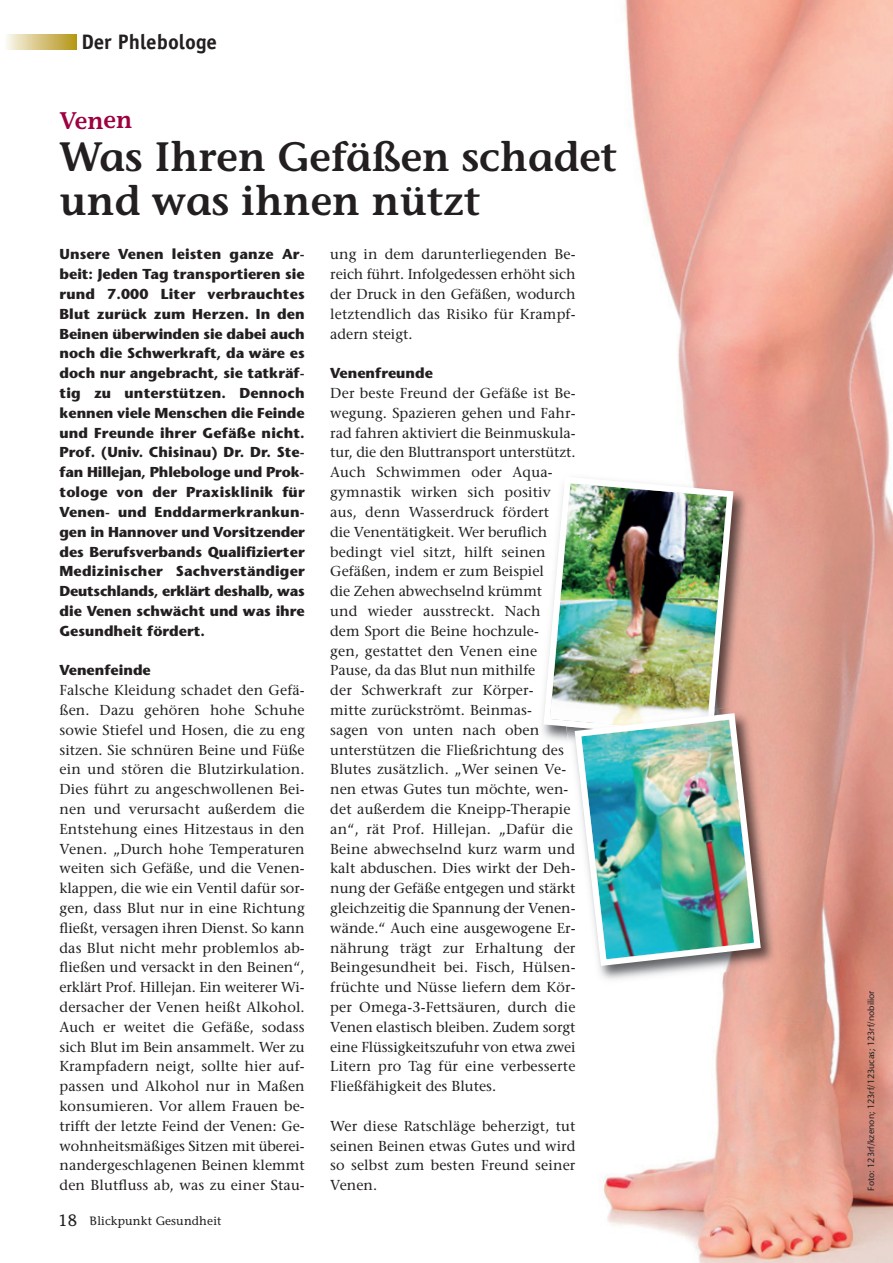
<style>
.page{position:relative;width:893px;height:1263px;background:#fff}
.page>*{position:absolute;margin:0;border:0;box-sizing:border-box;transform-origin:0 0}
.t1{font:600 40.95px/44px "Stone Informal Std";color:#231f20}
.t2{font:600 24px "Stone Informal Std";color:#9d0140}
.t3{font:700 21px "Officina Sans";color:#231f20}
.t4{font:500 14.4px/19.8px "Stone Serif Std";letter-spacing:.005em;color:#231f20;text-align:justify}
.t5{font:700 14.4px/19.8px "Stone Sans Std";color:#231f20;text-align:justify}
.t6{font:500 12px "Stone Informal Std";letter-spacing:.015em;color:#231f20}
.t7{font:500 9px "Stone Sans Std";color:#231f20}
.s1{font-size:16.5px}
</style>
<div class="page">
<img style="left:603px;top:0;width:290px;height:1263px">
<img style="left:6px;top:35px;width:71px;height:15px">
<img style="left:536px;top:469px;width:218px;height:266px">
<svg style="left:540px;top:473px;width:197px;height:266px"></svg>
<img style="left:599px;top:705px;width:183px;height:282px">
<img style="left:550px;top:483px;width:204px;height:258px">
<img style="left:571px;top:710px;width:193px;height:259px">
<h3 class="t3" style="left:81px;top:34px;width:137px">Der Phlebologe</h3>
<h2 class="t2" style="left:60px;top:106px;width:75px">Venen</h2>
<h1 class="t1" style="left:59px;top:135px;width:559px">Was Ihren Gefäßen schadet und was ihnen nützt</h1>
<p class="t5" style="left:60px;top:246px;width:247px">Unsere Venen leisten ganze Ar&shy;beit: Jeden Tag transportieren sie rund 7.000 Liter verbrauchtes Blut zurück zum Herzen. In den Beinen überwinden sie dabei auch noch die Schwerkraft, da wäre es doch nur angebracht, sie tatkräf&shy;tig zu unterstützen. Dennoch kennen viele Menschen die Feinde und Freunde ihrer Gefäße nicht.<br>Prof. (Univ. Chisinau) Dr. Dr. Ste&shy;fan Hillejan, Phlebologe und Prok - tologe von der Praxisklinik für Venen- und Enddarmerkrankun&shy;gen in Hannover und Vorsitzender des Berufsverbands Qualifizier ter Medizinischer Sachverständiger Deutschlands, erklärt deshalb, was die Venen schwächt und was ihre Gesundheit fördert.</p>
<p class="t5" style="left:60px;top:662px;width:93px">Venenfeinde</p>
<p class="t4" style="left:60px;top:682px;width:247px">Falsche Kleidung schadet den Gefä&shy;ßen. Dazu gehören hohe Schuhe sowie Stiefel und Hosen, die zu eng sitzen. Sie schnüren Beine und Füße ein und stören die Blutzirkulation.<br>Dies führt zu angeschwollenen Bei&shy;nen und verursacht außerdem die Entstehung eines Hitzestaus in den Venen. „Durch hohe Temperaturen weiten sich Gefäße, und die Venen&shy;klappen, die wie ein Ventil dafür sor&shy;gen, dass Blut nur in eine Richtung fließt, versagen ihren Dienst. So kann das Blut nicht mehr problemlos ab&shy;fließen und versackt in den Beinen“, erklärt Prof. Hillejan. Ein weiterer Wi&shy;dersacher der Venen heißt Alkohol.<br>Auch er weitet die Gefäße, sodass sich Blut im Bein ansammelt. Wer zu Krampfadern neigt, sollte hier auf&shy;passen und Alkohol nur in Maßen konsumieren. Vor allem Frauen be&shy;trifft der letzte Feind der Venen: Ge&shy;wohnheitsmäßiges Sitzen mit überei&shy;nandergeschlagenen Beinen klemmt den Blutfluss ab, was zu einer Stau-</p>
<p class="t6" style="left:58px;top:1214px;width:165px"><span class="s1">18</span> Blickpunkt Gesundheit</p>
<p class="t4" style="left:330px;top:246px;width:247px">ung in dem darunterliegenden Be&shy;reich führt. Infolgedessen erhöht sich der Druck in den Gefäßen, wodurch letztendlich das Risiko für Krampf&shy;adern steigt.</p>
<p class="t5" style="left:330px;top:365px;width:104px">Venenfreunde</p>
<p class="t4" style="left:330px;top:385px;width:247px;text-align:left">Der beste Freund der Gefäße ist Be&shy;wegung. Spazieren gehen und Fahr&shy;rad fahren aktiviert die Beinmuskula&shy;tur, die den Bluttransport unterstützt.<br>Auch Schwimmen oder Aqua&shy;gymnastik wirken sich positiv aus, denn Wasserdruck fördert<br>die Venentätigkeit. Wer beruflich bedingt viel sitzt, hilft seinen Gefäßen, indem er zum Beispiel<br>die Zehen abwechselnd krümmt<br>und wieder ausstreckt. Nach<br>dem Sport die Beine hochzule-<br>gen, gestattet den Venen eine Pause, da das Blut nun mithilfe<br>der Schwerkraft zur Körper-<br>mitte zurückströmt. Beinmas-<br>sagen von unten nach oben unterstützen die Fließrichtung des Blutes zusätzlich. „Wer seinen Ve - nen etwas Gutes tun möchte, wen&shy;det außerdem die Kneipp-Therapie an“, rät Prof. Hillejan. „Dafür die Beine abwechselnd kurz warm und kalt abduschen. Dies wirkt der Deh&shy;nung der Gefäße entgegen und stärkt gleichzeitig die Spannung der Venen&shy;wände.“ Auch eine ausgewogene Er&shy;nährung trägt zur Erhaltung der Beingesundheit bei. Fisch, Hülsen&shy;früchte und Nüsse liefern dem Kör&shy;per Omega-3-Fettsäuren, durch die Venen elastisch bleiben. Zudem sorgt eine Flüssigkeitszufuhr von etwa zwei Litern pro Tag für eine verbesserte Fließfähigkeit des Blutes.</p>
<p class="t4" style="left:330px;top:1117px;width:247px">Wer diese Ratschläge beherzigt, tut seinen Beinen etwas Gutes und wird so selbst zum besten Freund seiner Venen.</p>
<p class="t7" style="left:866px;top:1190px;width:202px;rotate:-90deg">Foto: 123rf/kzenon; 123rf/123ucas; 123rf/nobilior</p>
</div>
